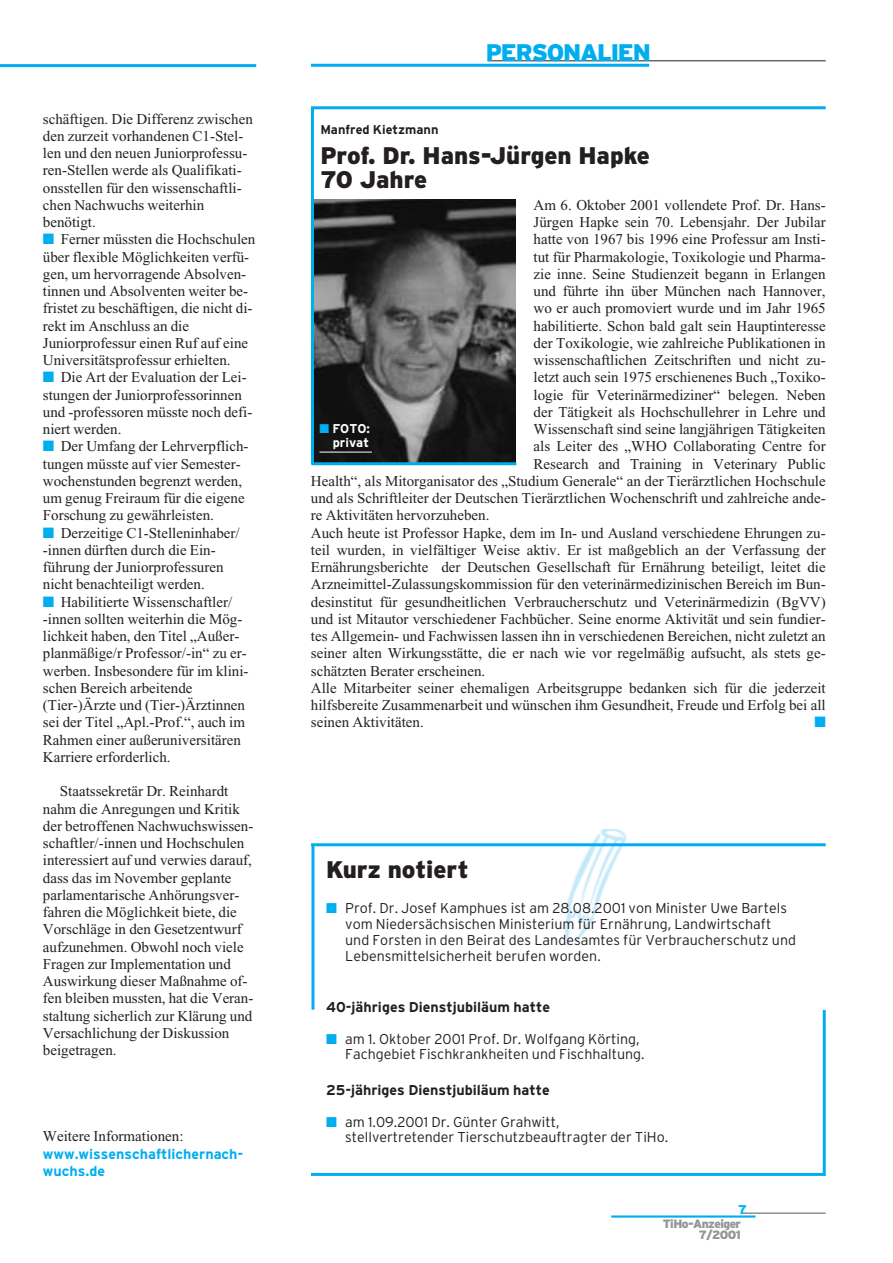
<style>
.page{position:relative;width:893px;height:1263px;background:#fff}
.page>*{position:absolute;margin:0;border:0;box-sizing:border-box;transform-origin:0 0}
.t1{font:900 24px/24px "Interstate";color:#231f20}
.t2{font:900 24px "Interstate";letter-spacing:-.05em;color:#00aeef}
.t3{font:15px/17.2px "Times New Roman";color:#231f20}
.t4{font:15px "Zapf Dingbats";color:#00aeef}
.t5{font:300 14.25px/15.8px "Interstate";color:#231f20}
.t6{font:700 14.25px "Interstate";color:#231f20}
.t7{font:700 14.25px/17.2px "Interstate";color:#00aeef}
.t8{font:700 12.75px "Interstate";color:#231f20}
.t9{font:700 12.75px/14.4px "Interstate";color:#fff;text-align:right}
.t10{font:900 12.75px "Interstate";color:#00baf1}
.t11{font:900 12px/10.5px "Interstate";letter-spacing:-.05em;color:#939598;text-align:right}
.s1{color:#00aeef}
</style>
<div class="page">
<hr style="left:741px;top:1213px;width:84px;height:1px;background:#57585a">
<hr style="left:611px;top:1215px;width:144px;height:3px;background:#00aeef">
<hr style="left:487px;top:60px;width:338px;height:1px;background:#231f20">
<hr style="left:311px;top:64px;width:338px;height:3px;background:#00aeef">
<hr style="left:311px;top:106px;width:514px;height:3px;background:#00aeef">
<img style="left:314px;top:200px;width:201px;height:262px">
<hr style="left:311px;top:462px;width:205px;height:3px;background:#00aeef">
<hr style="left:311px;top:107px;width:3px;height:357px;background:#00aeef">
<img style="left:565px;top:829px;width:128px;height:115px">
<hr style="left:311px;top:843px;width:514px;height:3px;background:#00aeef">
<hr style="left:311px;top:844px;width:3px;height:166px;background:#00aeef">
<hr style="left:311px;top:1173px;width:514px;height:3px;background:#00aeef">
<hr style="left:822px;top:1010px;width:3px;height:166px;background:#00aeef">
<hr style="left:0;top:64px;width:256px;height:3px;background:#00aeef">
<hr style="left:319px;top:452px;width:53px;height:1px;background:#fff">
<p class="t3" style="left:43px;top:111px;width:211px">schäftigen. Die Differenz zwischen den zurzeit vorhandenen C1-Stel&shy;len und den neuen Juniorprofessu&shy;ren-Stellen werde als Qualifikati&shy;onsstellen für den wissenschaftli&shy;chen Nachwuchs weiterhin benötigt.</p>
<p class="t3" style="left:43px;top:232px;width:214px"><span class="s1">■</span> Ferner müssten die Hochschulen über flexible Möglichkeiten verfü&shy;gen, um hervorragende Absolven&shy;tinnen und Absolventen weiter be&shy;fristet zu beschäftigen, die nicht di&shy;rekt im Anschluss an die Juniorprofessur einen Ruf auf eine Universitätsprofessur erhielten.</p>
<p class="t3" style="left:43px;top:370px;width:211px"><span class="s1">■</span> Die Art der Evaluation der Lei&shy;stungen der Juniorprofessorinnen und -professoren müsste noch defi&shy;niert werden.</p>
<p class="t3" style="left:43px;top:439px;width:207px"><span class="s1">■</span> Der Umfang der Lehrverpflich&shy;tungen müsste auf vier Semester&shy;wochenstunden begrenzt werden, um genug Freiraum für die eigene<br>Forschung zu gewährleisten.</p>
<p class="t3" style="left:43px;top:525px;width:198px"><span class="s1">■</span> Derzeitige C1-Stelleninhaber/ -innen dürften durch die Ein&shy;führung der Juniorprofessuren nicht benachteiligt werden.</p>
<p class="t3" style="left:43px;top:594px;width:207px"><span class="s1">■</span> Habilitierte Wissenschaftler/ -innen sollten weiterhin die Mög&shy;lichkeit haben, den Titel „Außer&shy;planmäßige/r Professor/-in“ zu er&shy;werben. Insbesondere für im klini&shy;schen Bereich arbeitende (Tier-)Ärzte und (Tier-)Ärztinnen sei der Titel „Apl.-Prof.“, auch im Rahmen einer außeruniversitären Karriere erforderlich.</p>
<p class="t3" style="left:43px;top:784px;width:212px;text-indent:17px">Staatssekretär Dr. Reinhardt nahm die Anregungen und Kritik der betroffenen Nachwuchswissen&shy;schaftler/-innen und Hochschulen interessiert auf und verwies darauf, dass das im November geplante parlamentarische Anhörungsver&shy;fahren die Möglichkeit biete, die<br>Vorschläge in den Gesetzentwurf aufzunehmen. Obwohl noch viele<br>Fragen zur Implementation und<br>Auswirkung dieser Maßnahme of&shy;fen bleiben mussten, hat die Veran&shy;staltung sicherlich zur Klärung und<br>Versachlichung der Diskussion beigetragen.</p>
<p class="t3" style="left:43px;top:1129px;width:142px">Weitere Informationen:</p>
<p class="t7" style="left:43px;top:1146px;width:202px">www.wissenschaftlichernach&shy;wuchs.de</p>
<h1 class="t2" style="left:486px;top:44px;width:166px">PERSONALIEN</h1>
<p class="t8" style="left:320px;top:124px;width:120px">Manfred Kietzmann</p>
<h1 class="t1" style="left:320px;top:145px;width:331px">Prof. Dr. Hans-Jürgen Hapke<br>70 Jahre</h1>
<p class="t3" style="left:533px;top:198px;width:294px">Am 6. Oktober 2001 vollendete Prof. Dr. Hans-</p>
<p class="t3" style="left:533px;top:215px;width:294px">Jürgen Hapke sein 70. Lebensjahr. Der Jubilar</p>
<p class="t3" style="left:533px;top:232px;width:294px">hatte von 1967 bis 1996 eine Professur am Insti-</p>
<p class="t3" style="left:533px;top:249px;width:294px">tut für Pharmakologie, Toxikologie und Pharma-</p>
<p class="t3" style="left:533px;top:267px;width:294px">zie inne. Seine Studienzeit begann in Erlangen</p>
<p class="t3" style="left:533px;top:284px;width:294px">und führte ihn über München nach Hannover,</p>
<p class="t3" style="left:533px;top:301px;width:294px">wo er auch promoviert wurde und im Jahr 1965</p>
<p class="t3" style="left:533px;top:318px;width:294px">habilitierte. Schon bald galt sein Hauptinteresse</p>
<p class="t3" style="left:533px;top:336px;width:294px">der Toxikologie, wie zahlreiche Publikationen in</p>
<p class="t3" style="left:533px;top:353px;width:294px">wissenschaftlichen Zeitschriften und nicht zu-</p>
<p class="t3" style="left:533px;top:370px;width:294px">letzt auch sein 1975 erschienenes Buch „Toxiko-</p>
<p class="t3" style="left:533px;top:387px;width:294px">logie für Veterinärmediziner“ belegen. Neben</p>
<p class="t3" style="left:533px;top:405px;width:294px">der Tätigkeit als Hochschullehrer in Lehre und</p>
<p class="t3" style="left:533px;top:422px;width:294px">Wissenschaft sind seine langjährigen Tätigkeiten</p>
<p class="t3" style="left:533px;top:439px;width:294px">als Leiter des „WHO Collaborating Centre for</p>
<p class="t3" style="left:533px;top:456px;width:294px">Research and Training in Veterinary Public</p>
<p class="t3" style="left:311px;top:474px;width:516px">Health“, als Mitorganisator des „Studium Generale“ an der Tierärztlichen Hochschule</p>
<p class="t3" style="left:311px;top:491px;width:516px">und als Schriftleiter der Deutschen Tierärztlichen Wochenschrift und zahlreiche ande-</p>
<p class="t3" style="left:311px;top:508px;width:180px">re Aktivitäten hervorzuheben.</p>
<p class="t3" style="left:311px;top:525px;width:516px">Auch heute ist Professor Hapke, dem im In- und Ausland verschiedene Ehrungen zu-</p>
<p class="t3" style="left:311px;top:543px;width:516px">teil wurden, in vielfältiger Weise aktiv. Er ist maßgeblich an der Verfassung der</p>
<p class="t3" style="left:311px;top:560px;width:516px">Ernährungsberichte der Deutschen Gesellschaft für Ernährung beteiligt, leitet die</p>
<p class="t3" style="left:311px;top:577px;width:516px">Arzneimittel-Zulassungskommission für den veterinärmedizinischen Bereich im Bun-</p>
<p class="t3" style="left:311px;top:594px;width:516px">desinstitut für gesundheitlichen Verbraucherschutz und Veterinärmedizin (BgVV)</p>
<p class="t3" style="left:311px;top:612px;width:516px">und ist Mitautor verschiedener Fachbücher. Seine enorme Aktivität und sein fundier-</p>
<p class="t3" style="left:311px;top:629px;width:516px">tes Allgemein- und Fachwissen lassen ihn in verschiedenen Bereichen, nicht zuletzt an</p>
<p class="t3" style="left:311px;top:646px;width:516px">seiner alten Wirkungsstätte, die er nach wie vor regelmäßig aufsucht, als stets ge-</p>
<p class="t3" style="left:311px;top:663px;width:176px">schätzten Berater erscheinen.</p>
<p class="t3" style="left:311px;top:681px;width:516px">Alle Mitarbeiter seiner ehemaligen Arbeitsgruppe bedanken sich für die jederzeit</p>
<p class="t3" style="left:311px;top:698px;width:516px">hilfsbereite Zusammenarbeit und wünschen ihm Gesundheit, Freude und Erfolg bei all</p>
<p class="t3" style="left:311px;top:715px;width:114px">seinen Aktivitäten.</p>
<p class="t4" style="left:814px;top:715px;width:13px">■</p>
<p class="t9" style="left:319px;top:422px;width:52px"><span class="s1">■</span> FOTO: privat</p>
<h1 class="t1" style="left:326px;top:860px;width:144px">Kurz notiert</h1>
<p class="t5" style="left:345px;top:902px;width:452px;text-indent:-19px"><span class="s1">■</span> Prof. Dr. Josef Kamphues ist am 28.08.2001 von Minister Uwe Bartels vom Niedersächsischen Ministerium für Ernährung, Landwirtschaft und Forsten in den Beirat des Landesamtes für Verbraucherschutz und Lebensmittelsicherheit berufen worden.</p>
<p class="t6" style="left:326px;top:1002px;width:225px">40-jähriges Dienstjubiläum hatte</p>
<p class="t5" style="left:345px;top:1032px;width:301px;text-indent:-19px"><span class="s1">■</span> am 1. Oktober 2001 Prof. Dr. Wolfgang Körting,<br>Fachgebiet Fischkrankheiten und Fischhaltung.</p>
<p class="t6" style="left:326px;top:1085px;width:225px">25-jähriges Dienstjubiläum hatte</p>
<p class="t5" style="left:345px;top:1115px;width:324px;text-indent:-19px"><span class="s1">■</span> am 1.09.2001 Dr. Günter Grahwitt, stellvertretender Tierschutzbeauftragter der TiHo.</p>
<p class="t10" style="left:738px;top:1204px;width:10px">7</p>
<p class="t11" style="left:663px;top:1220px;width:80px">TiHo-Anzeiger<br>7/2001</p>
</div>
